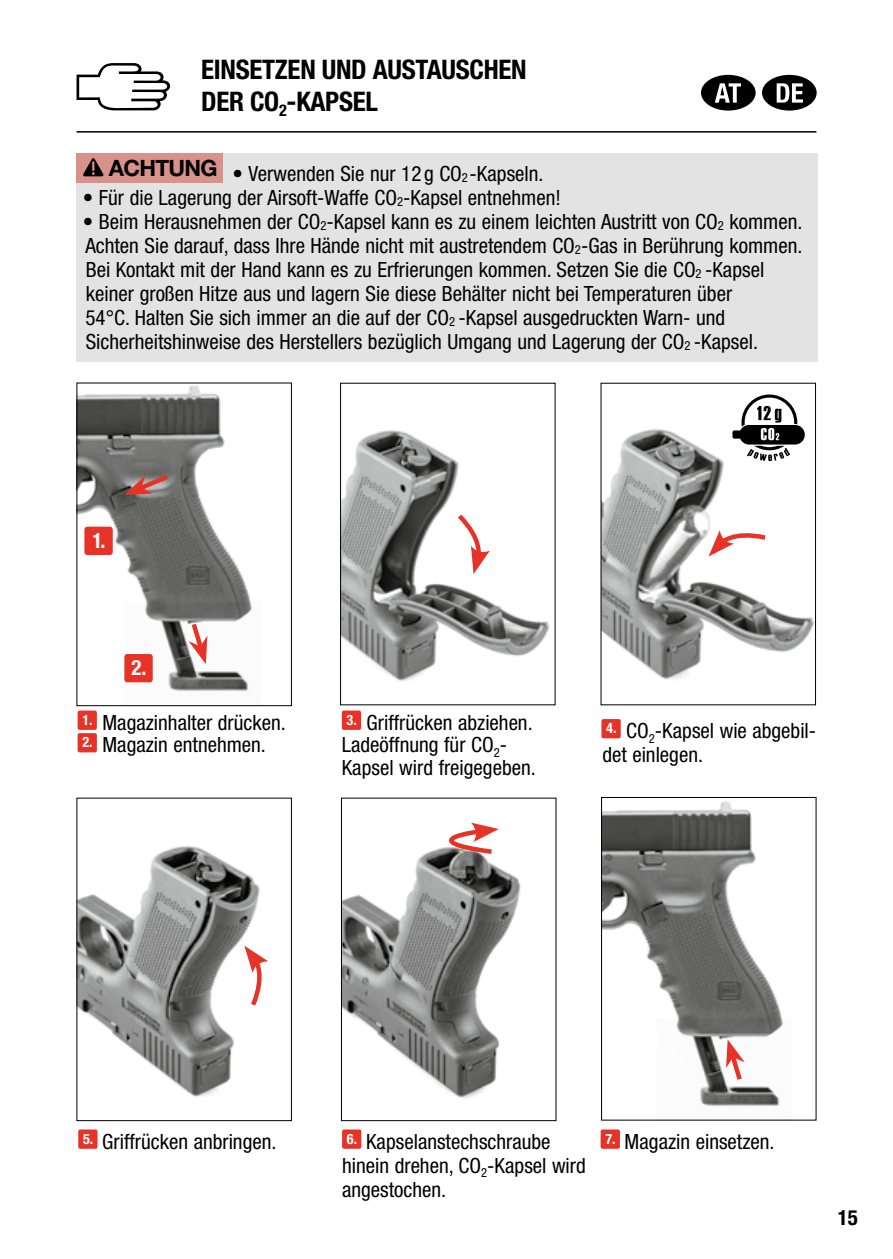
<style>
.page{position:relative;width:893px;height:1259px;background:#fff}
.page>*{position:absolute;margin:0;border:0;box-sizing:border-box;transform-origin:0 0}
.t1{font:700 condensed 27px/32.4px "Helvetica Neue LT Pro";letter-spacing:-.01em;color:#000}
.t2{font:700 22.5px "Helvetica Neue LT Pro";letter-spacing:-.03em;color:#000}
.t3{font:condensed 21px/24px "Helvetica Neue LT Pro";color:#000}
.t4{font:700 condensed 21px "Helvetica Neue LT Pro";color:#fff}
.t5{font:700 condensed 21px "Helvetica Neue LT Pro";color:#000}
.s1{font-size:12.6px}
</style>
<div class="page">
<hr style="left:77px;top:131px;width:739px;height:2px;background:#000">
<div style="left:762px;top:75px;width:55px;height:36px;background:#000;border-radius:50%"></div>
<svg style="left:777px;top:83px;width:26px;height:20px"></svg>
<div style="left:701px;top:75px;width:55px;height:36px;background:#000;border-radius:50%"></div>
<svg style="left:715px;top:83px;width:26px;height:20px"></svg>
<div style="left:77px;top:153px;width:741px;height:208px;background:#e3e3e3"></div>
<div style="left:77px;top:153px;width:146px;height:29px;background:#d9918c"></div>
<svg style="left:83px;top:158px;width:21px;height:18px"></svg>
<svg style="left:77px;top:63px;width:93px;height:47px"></svg>
<div style="left:342px;top:710px;width:19px;height:20px;background:#e63227;border-radius:2px"></div>
<div style="left:342px;top:1129px;width:19px;height:19px;background:#e63227;border-radius:2px"></div>
<div style="left:78px;top:1129px;width:20px;height:19px;background:#e63227;border-radius:2px"></div>
<div style="left:601px;top:1129px;width:19px;height:19px;background:#e63227;border-radius:2px"></div>
<div style="left:78px;top:710px;width:19px;height:20px;background:#e63227;border-radius:2px"></div>
<div style="left:78px;top:733px;width:19px;height:19px;background:#e63227;border-radius:2px"></div>
<div style="left:601px;top:719px;width:20px;height:19px;background:#e63227;border-radius:2px"></div>
<img style="left:79px;top:846px;width:181px;height:251px">
<div style="left:77px;top:797px;width:215px;height:324px;border:1px solid #000"></div>
<img style="left:343px;top:857px;width:178px;height:241px">
<div style="left:341px;top:797px;width:215px;height:324px;border:1px solid #000"></div>
<img style="left:79px;top:385px;width:174px;height:307px">
<div style="left:77px;top:383px;width:215px;height:323px;border:1px solid #000"></div>
<img style="left:603px;top:801px;width:181px;height:306px">
<div style="left:601px;top:797px;width:215px;height:323px;border:1px solid #000"></div>
<svg style="left:188px;top:619px;width:19px;height:45px"></svg>
<svg style="left:726px;top:1039px;width:19px;height:45px"></svg>
<svg style="left:124px;top:471px;width:49px;height:24px"></svg>
<img style="left:342px;top:430px;width:208px;height:251px">
<div style="left:340px;top:383px;width:215px;height:322px;border:1px solid #000"></div>
<img style="left:603px;top:429px;width:211px;height:251px">
<div style="left:601px;top:383px;width:215px;height:322px;border:1px solid #000"></div>
<svg style="left:732px;top:394px;width:73px;height:67px"></svg>
<svg style="left:453px;top:510px;width:37px;height:64px"></svg>
<svg style="left:708px;top:530px;width:62px;height:26px"></svg>
<svg style="left:244px;top:945px;width:24px;height:65px"></svg>
<svg style="left:420px;top:822px;width:79px;height:35px"></svg>
<div style="left:84px;top:527px;width:29px;height:28px;background:#e63227;border-radius:3px"></div>
<div style="left:124px;top:654px;width:29px;height:28px;background:#e63227;border-radius:3px"></div>
<p class="t1" style="left:201px;top:53px;width:327px">EINSETZEN UND AUSTAUSCHEN<br>DER CO<sub>2</sub>-KAPSEL</p>
<p class="t2" style="left:109px;top:154px;width:110px">ACHTUNG</p>
<p class="t3" style="left:233px;top:161px;width:313px">• Verwenden Sie nur 12 g CO<span class="s1">2</span> -Kapseln.</p>
<p class="t3" style="left:83px;top:185px;width:479px">• Für die Lagerung der Airsoft-Waffe CO<span class="s1">2</span>-Kapsel entnehmen!</p>
<p class="t3" style="left:83px;top:209px;width:721px">• Beim Herausnehmen der CO<span class="s1">2</span>-Kapsel kann es zu einem leichten Austritt von CO<span class="s1">2</span> kommen.<br>Achten Sie darauf, dass Ihre Hände nicht mit austretendem CO<span class="s1">2</span>-Gas in Berührung kommen.<br>Bei Kontakt mit der Hand kann es zu Erfrierungen kommen. Setzen Sie die CO<span class="s1">2</span> -Kapsel keiner großen Hitze aus und lagern Sie diese Behälter nicht bei Temperaturen über<br>54°C. Halten Sie sich immer an die auf der CO<span class="s1">2</span> -Kapsel ausgedruckten Warn- und Sicherheitshinweise des Herstellers bezüglich Umgang und Lagerung der CO<span class="s1">2</span> -Kapsel.</p>
<p class="t4" style="left:92px;top:528px;width:15px">1.</p>
<p class="t4" style="left:131px;top:655px;width:17px">2.</p>
<p class="t3" style="left:82px;top:710px;width:205px"><sup>1.</sup> Magazinhalter drücken.</p>
<p class="t3" style="left:82px;top:732px;width:185px"><sup>2.</sup> Magazin entnehmen.</p>
<p class="t3" style="left:342px;top:711px;width:195px;line-height:22.5px"><sup>3.</sup> Griffrücken abziehen.<br>Ladeöffnung für CO<sub>2</sub>-<br>Kapsel wird freigegeben.</p>
<p class="t3" style="left:602px;top:718px;width:215px"><sup>4.</sup> CO<sub>2</sub>-Kapsel wie abgebil&shy;det einlegen.</p>
<p class="t3" style="left:83px;top:1129px;width:195px"><sup>5.</sup> Griffrücken anbringen.</p>
<p class="t3" style="left:605px;top:1129px;width:171px"><sup>7.</sup> Magazin einsetzen.</p>
<p class="t3" style="left:342px;top:1129px;width:245px"><sup>6.</sup> Kapselanstechschraube hinein drehen, CO<sub>2</sub>-Kapsel wird angestochen.</p>
<p class="t5" style="left:838px;top:1205px;width:22px">15</p>
</div>
